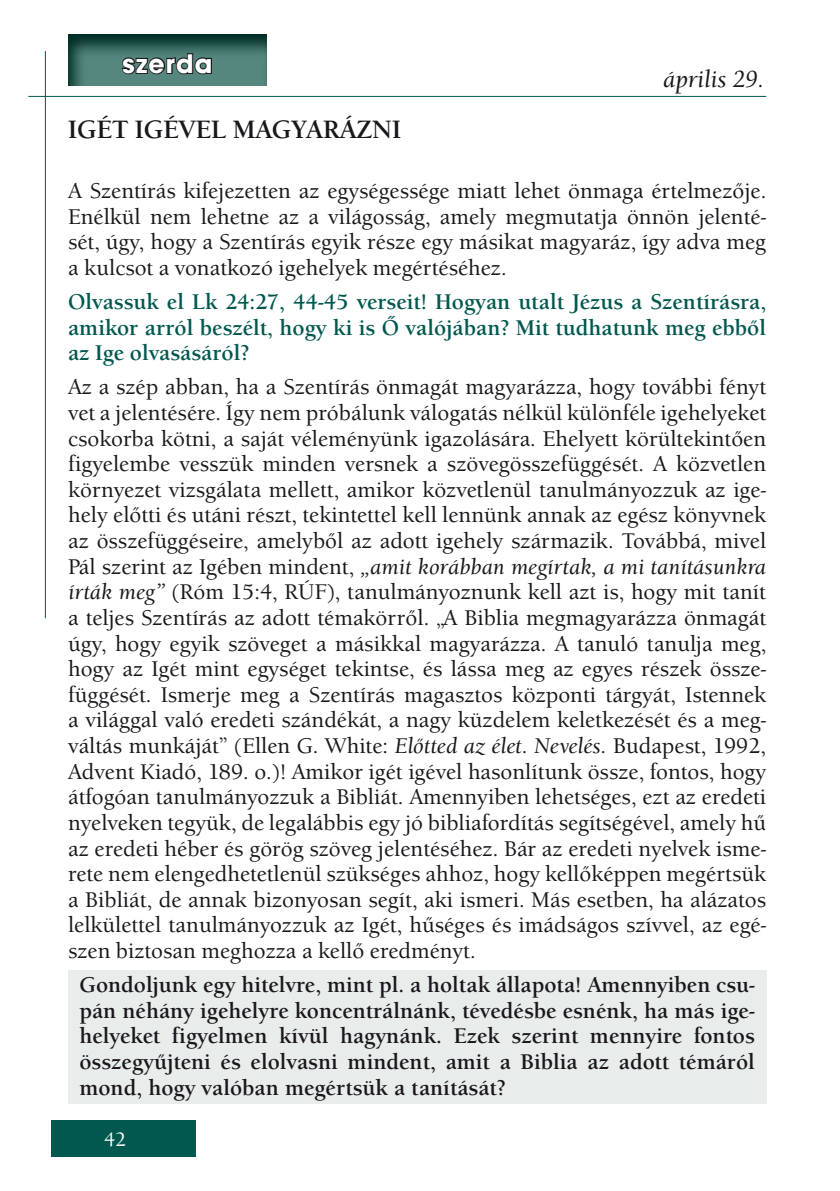
<style>
.page{position:relative;width:840px;height:1191px;background:#fff}
.page>*{position:absolute;margin:0;border:0;box-sizing:border-box;transform-origin:0 0}
.t1{font:700 28px "Avant Gar Got Itc TEE";letter-spacing:.04em;color:#fff}
.t2{font:700 26px "Berkeley Old Sty Itc TEE";color:#1a171c}
.t3{font:italic 500 24px "Berkeley Old Sty Itc TEE";color:#1a171c}
.t4{font:500 22px/25.6px "Berkeley Old Sty Itc TEE";color:#1a171c;text-align:justify}
.t5{font:700 22px/25.6px "Berkeley Old Sty Itc TEE";color:#1a171c;text-align:justify}
.t6{font:700 22px/25.6px "Berkeley Old Sty Itc TEE";color:#00584e;text-align:justify}
.t7{font:500 20px "Berkeley Old Sty Itc TEE";color:#fff}
.s1{font-style:italic}
</style>
<div class="page">
<div style="left:51px;top:1120px;width:145px;height:37px;background:#00584e"></div>
<hr style="left:28px;top:96px;width:737px;height:1px;background:#00584e">
<hr style="left:45px;top:51px;width:1px;height:567px;background:#00584e">
<svg style="left:68px;top:34px;width:199px;height:52px;background:#396a62"></svg>
<div style="left:68px;top:969px;width:697px;height:134px;background:#e8edec"></div>
<svg style="left:120px;top:52px;width:93px;height:24px;background:#3c5a57"></svg>
<p class="t1" style="left:122px;top:46px;width:91px">szerda</p>
<p class="t2" style="left:68px;top:115px;width:334px">IGÉT IGÉVEL MAGYARÁZNI</p>
<p class="t3" style="left:662px;top:65px;width:102px">április 29.</p>
<p class="t4" style="left:68px;top:178px;width:699px">A Szentírás kifejezetten az egységessége miatt lehet önmaga értelmezője.<br>Enélkül nem lehetne az a világosság, amely megmutatja önnön jelenté&shy;sét, úgy, hogy a Szentírás egyik része egy másikat magyaráz, így adva meg a kulcsot a vonatkozó igehelyek megértéséhez.</p>
<p class="t6" style="left:68px;top:289px;width:699px">Olvassuk el Lk 24:27, 44-45 verseit! Hogyan utalt Jézus a Szentírásra, amikor arról beszélt, hogy ki is Ő valójában? Mit tudhatunk meg ebből az Ige olvasásáról?</p>
<p class="t4" style="left:68px;top:374px;width:699px">Az a szép abban, ha a Szentírás önmagát magyarázza, hogy további fényt vet a jelentésére. Így nem próbálunk válogatás nélkül különféle igehelyeket csokorba kötni, a saját véleményünk igazolására. Ehelyett körültekintően figyelembe vesszük minden versnek a szövegösszefüggését. A közvetlen környezet vizsgálata mellett, amikor közvetlenül tanulmányozzuk az ige&shy;hely előtti és utáni részt, tekintettel kell lennünk annak az egész könyvnek az összefüggéseire, amelyből az adott igehely származik. Továbbá, mivel Pál szerint az Igében mindent, <span class="s1">„amit korábban megírtak, a mi tanításunkra írták meg”</span> (Róm 15:4, RÚF), tanulmányoznunk kell azt is, hogy mit tanít a teljes Szentírás az adott témakörről. „A Biblia megmagyarázza önmagát úgy, hogy egyik szöveget a másikkal magyarázza. A tanuló tanulja meg, hogy az Igét mint egységet tekintse, és lássa meg az egyes részek össze&shy;függését. Ismerje meg a Szentírás magasztos központi tárgyát, Istennek a világgal való eredeti szándékát, a nagy küzdelem keletkezését és a meg&shy;váltás munkáját” (Ellen G. White: <span class="s1">Előtted az élet</span>. <span class="s1">Nevelés.</span> Budapest, 1992, Advent Kiadó, 189. o.)! Amikor igét igével hasonlítunk össze, fontos, hogy átfogóan tanulmányozzuk a Bibliát. Amennyiben lehetséges, ezt az eredeti nyelveken tegyük, de legalábbis egy jó bibliafordítás segítségével, amely hű az eredeti héber és görög szöveg jelentéséhez. Bár az eredeti nyelvek isme&shy;rete nem elengedhetetlenül szükséges ahhoz, hogy kellőképpen megértsük a Bibliát, de annak bizonyosan segít, aki ismeri. Más esetben, ha alázatos lelkülettel tanulmányozzuk az Igét, hűséges és imádságos szívvel, az egé&shy;szen biztosan meghozza a kellő eredményt.</p>
<p class="t5" style="left:79px;top:972px;width:676px">Gondoljunk egy hitelvre, mint pl. a holtak állapota! Amennyiben csu&shy;pán néhány igehelyre koncentrálnánk, tévedésbe esnénk, ha más ige&shy;helyeket figyelmen kívül hagynánk. Ezek szerint mennyire fontos összegyűjteni és elolvasni mindent, amit a Biblia az adott témáról mond, hogy valóban megértsük a tanítását?</p>
<p class="t7" style="left:104px;top:1128px;width:24px">42</p>
</div>
